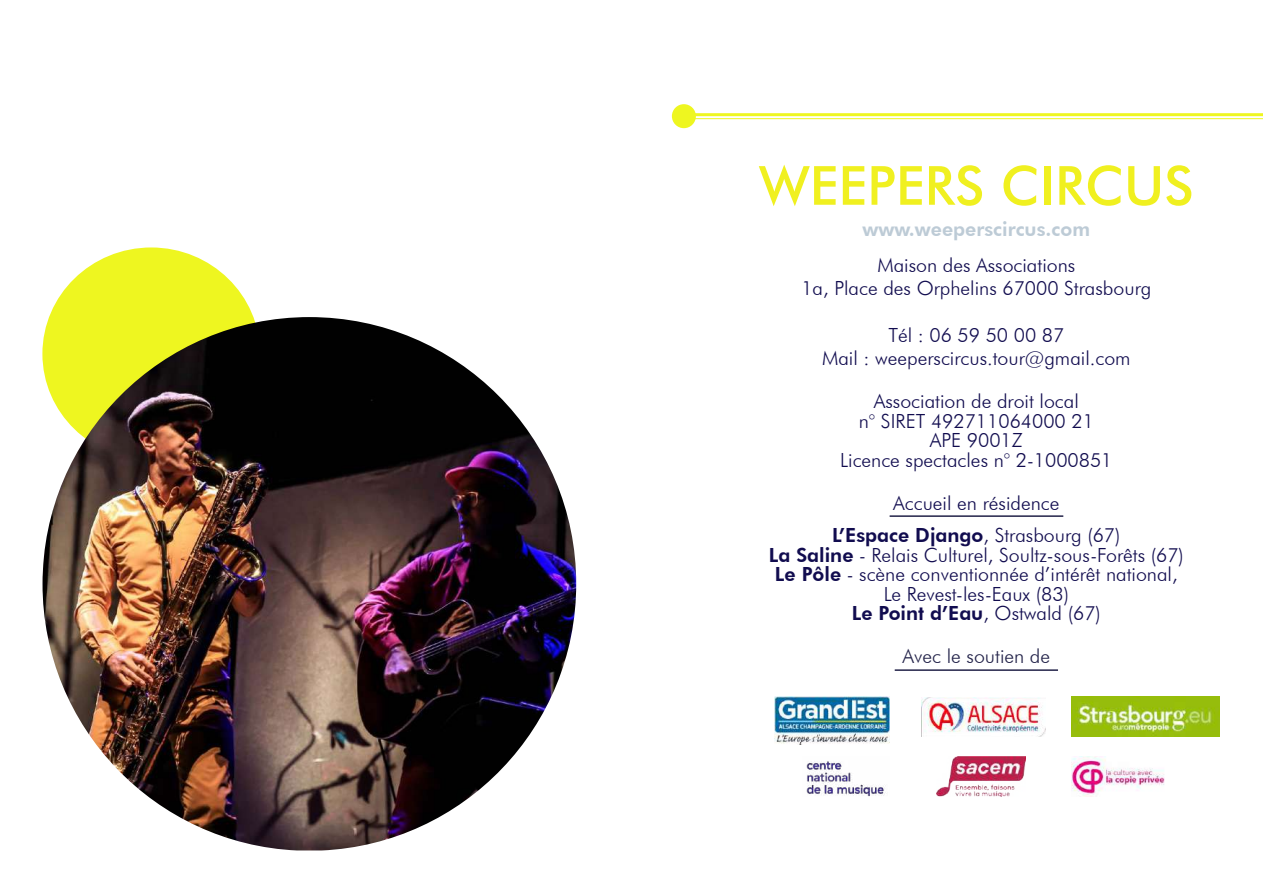
<style>
.page{position:relative;width:1263px;height:893px;background:#fff}
.page>*{position:absolute;margin:0;border:0;box-sizing:border-box;transform-origin:0 0}
.t1{font:500 54px "Futura BT";color:#f0f020}
.t2{font:300 19.5px/19.5px "Futura BT";color:#110c4f;text-align:center}
.t3{font:800 19.5px "Futura BT";color:#bdcbd6}
.t4{font:300 19.5px "Futura BT";color:#222249}
.s1{font-weight:800}
</style>
<div class="page">
<div style="left:42px;top:247px;width:218px;height:213px;background:#eef620;border-radius:50%"></div>
<img style="left:43px;top:317px;width:533px;height:533px;border-radius:264px">
<hr style="left:684px;top:113px;width:579px;height:3px;background:#eef620">
<hr style="left:684px;top:118px;width:579px;height:1px;background:#eef620">
<div style="left:672px;top:104px;width:24px;height:24px;background:#eef620;border-radius:50%"></div>
<img style="left:1071px;top:697px;width:149px;height:40px">
<img style="left:775px;top:697px;width:114px;height:47px">
<img style="left:922px;top:697px;width:123px;height:40px">
<img style="left:1071px;top:757px;width:93px;height:40px">
<img style="left:936px;top:757px;width:90px;height:40px">
<img style="left:806px;top:761px;width:79px;height:36px">
<hr style="left:895px;top:669px;width:163px;height:2px;background:#222249">
<hr style="left:890px;top:515px;width:173px;height:2px;background:#222249">
<h1 class="t1" style="left:759px;top:153px;width:436px">WEEPERS CIRCUS</h1>
<p class="t3" style="left:862px;top:217px;width:229px">www.weeperscircus.com</p>
<p class="t2" style="left:801px;top:253px;width:351px;line-height:23.4px">Maison des Associations<br>1a, Place des Orphelins 67000 Strasbourg</p>
<p class="t2" style="left:822px;top:323px;width:310px;line-height:23.4px">Tél : 06 59 50 00 87<br>Mail : weeperscircus.tour@gmail.com</p>
<p class="t2" style="left:840px;top:391px;width:274px">Association de droit local<br>n° SIRET 492711064000 21<br>APE 9001Z<br>Licence spectacles n° 2-1000851</p>
<p class="t2" style="left:832px;top:487px;width:290px;line-height:32.2px">Accueil en résidence<br><span class="s1">L’Espace Django</span>, Strasbourg (67)</p>
<p class="t2" style="left:769px;top:545px;width:417px"><span class="s1">La Saline</span> - Relais Culturel, Soultz-sous-Forêts (67)<br><span class="s1">Le Pôle</span> - scène conventionnée d’intérêt national, Le Revest-les-Eaux (83)<br><span class="s1">Le Point d’Eau</span>, Ostwald (67)</p>
<p class="t4" style="left:902px;top:645px;width:149px">Avec le soutien de</p>
</div>
